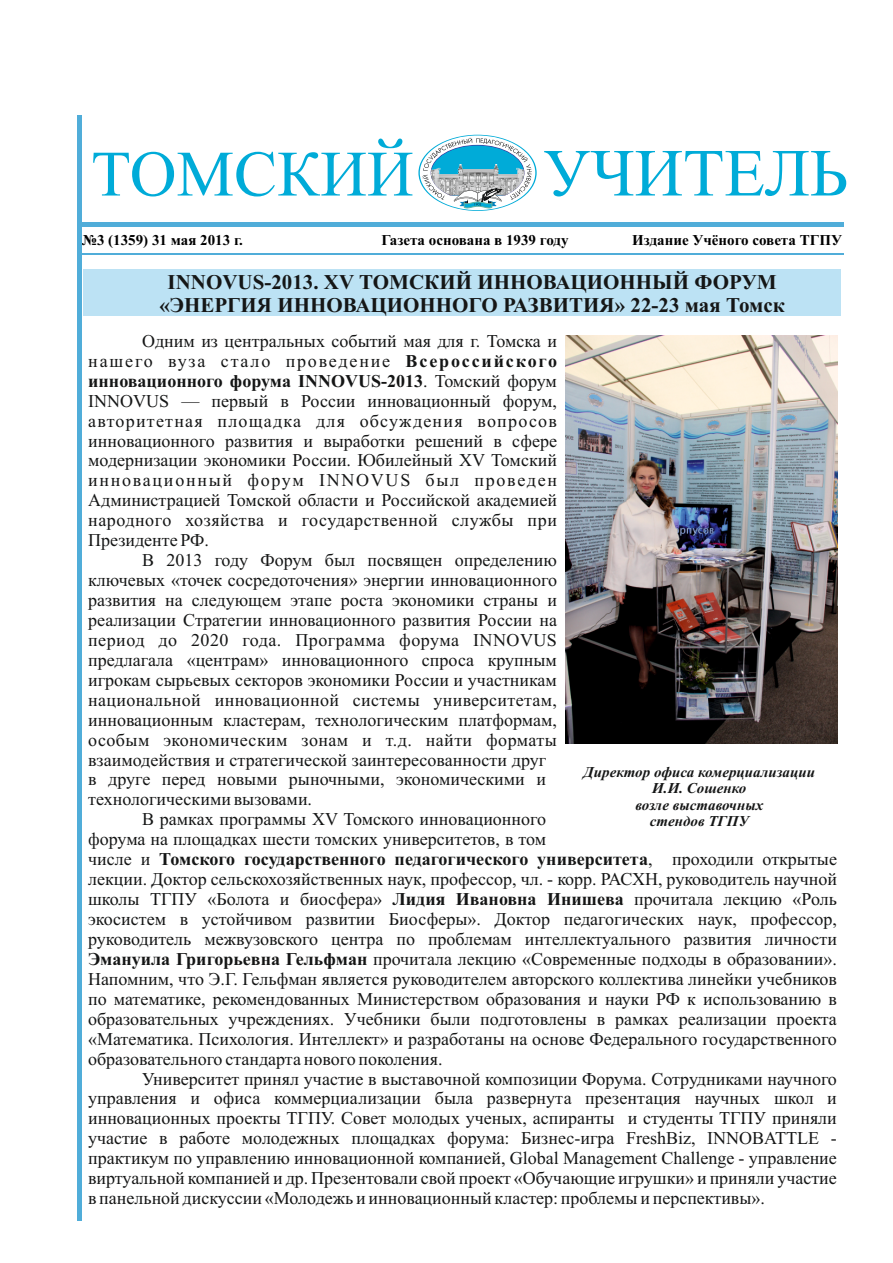
<style>
.page{position:relative;width:893px;height:1263px;background:#fff}
.page>*{position:absolute;margin:0;border:0;box-sizing:border-box;transform-origin:0 0}
.t1{font:67.2px "Times New Roman";color:#00abd8}
.t2{font:64.65px "Times New Roman";color:#00abd8}
.t3{font:700 21px/23.2px "Times New Roman";color:#151616;text-align:center}
.t4{font:18px/20px "Times New Roman";color:#151616;text-align:justify}
.t5{font:17.7px "Times New Roman";color:#000}
.t6{font:italic 700 15px/16.6px "Times New Roman";color:#151616;text-align:center}
.t7{font:700 15px "Times New Roman";color:#000}
.s1{font-weight:700}
</style>
<div class="page">
<hr style="left:81px;top:222px;width:763px;height:4px;background:#50add9">
<svg style="left:418px;top:135px;width:119px;height:76px"></svg>
<svg style="left:383px;top:254px;width:143px;height:1px"></svg>
<hr style="left:82px;top:253px;width:761px;height:1px;background:#50add9">
<hr style="left:77px;top:115px;width:4px;height:1106px;background:#50add9">
<img style="left:566px;top:335px;width:272px;height:409px">
<div style="left:83px;top:270px;width:758px;height:46px;background:#bce2f4"></div>
<h2 class="t2" style="left:91px;top:151px;width:324px">ТОМСКИЙ</h2>
<h1 class="t1" style="left:543px;top:149px;width:307px">УЧИТЕЛЬ</h1>
<p class="t7" style="left:82px;top:235px;width:162px">№3 (1359) 31 мая 2013 г.</p>
<p class="t7" style="left:382px;top:235px;width:188px">Газета основана в 1939 году</p>
<p class="t7" style="left:632px;top:235px;width:211px">Издание Учёного совета ТГПУ</p>
<p class="t5" style="left:409px;top:241px;width:107px">1 июня 2012 г.</p>
<p class="t3" style="left:159px;top:272px;width:627px">INNOVUS-2013. XV ТОМСКИЙ ИННОВАЦИОННЫЙ ФОРУМ «ЭНЕРГИЯ ИННОВАЦИОННОГО РАЗВИТИЯ» 22-23 мая Томск</p>
<p class="t4" style="left:88px;top:333px;width:470px;text-indent:54px">Одним из центральных событий мая для г. Томска и нашего вуза стало проведение <span class="s1">Всероссийского инновационного форума INNOVUS-2013</span>. Томский форум INNOVUS — первый в России инновационный форум, авторитетная площадка для обсуждения вопросов инновационного развития и выработки решений в сфере модернизации экономики России. Юбилейный XV Томский инновационный форум INNOVUS был проведен Администрацией Томской области и Российской академией народного хозяйства и государственной службы при Президенте РФ.</p>
<p class="t4" style="left:88px;top:552px;width:470px;text-align:left;text-indent:54px">В 2013 году Форум был посвящен определению ключевых «точек сосредоточения» энергии инновационного развития на следующем этапе роста экономики страны и реализации Стратегии инновационного развития России на период до 2020 года. Программа форума INNOVUS предлагала «центрам» инновационного спроса крупным игрокам сырьевых секторов экономики России и участникам национальной инновационной системы университетам, инновационным кластерам, технологическим платформам, особым экономическим зонам и т.д. найти форматы взаимодействия и стратегической заинтересованности друг в друге перед новыми рыночными, экономическими и технологическими вызовами.</p>
<p class="t4" style="left:88px;top:811px;width:750px;text-align:left;text-indent:54px">В рамках программы XV Томского инновационного<br>форума на площадках шести томских университетов, в том<br>числе и <span class="s1">Томского государственного педагогического университета</span>, проходили открытые лекции. Доктор сельскохозяйственных наук, профессор, чл. - корр. РАСХН, руководитель научной школы ТГПУ «Болота и биосфера» <span class="s1">Лидия Ивановна Инишева</span> прочитала лекцию «Роль экосистем в устойчивом развитии Биосферы». Доктор педагогических наук, профессор, руководитель межвузовского центра по проблемам интеллектуального развития личности <span class="s1">Эмануила Григорьевна Гельфман</span> прочитала лекцию «Современные подходы в образовании».<br>Напомним, что Э.Г. Гельфман является руководителем авторского коллектива линейки учебников по математике, рекомендованных Министерством образования и науки РФ к использованию в образовательных учреждениях. Учебники были подготовлены в рамках реализации проекта «Математика. Психология. Интеллект» и разработаны на основе Федерального государственного образовательного стандарта нового поколения.</p>
<p class="t4" style="left:88px;top:1070px;width:750px;text-indent:54px">Университет принял участие в выставочной композиции Форума. Сотрудниками научного управления и офиса коммерциализации была развернута презентация научных школ и инновационных проекты ТГПУ. Совет молодых ученых, аспиранты и студенты ТГПУ приняли участие в работе молодежных площадках форума: Бизнес-игра FreshBiz, INNOBATTLE - практикум по управлению инновационной компанией, Global Management Challenge - управление виртуальной компанией и др. Презентовали свой проект «Обучающие игрушки» и приняли участие в панельной дискуссии «Молодежь и инновационный кластер: проблемы и перспективы».</p>
<p class="t6" style="left:584px;top:765px;width:233px">Директор офиса комерциализации<br>И.И. Сошенко<br>возле выставочных<br>стендов ТГПУ</p>
</div>
